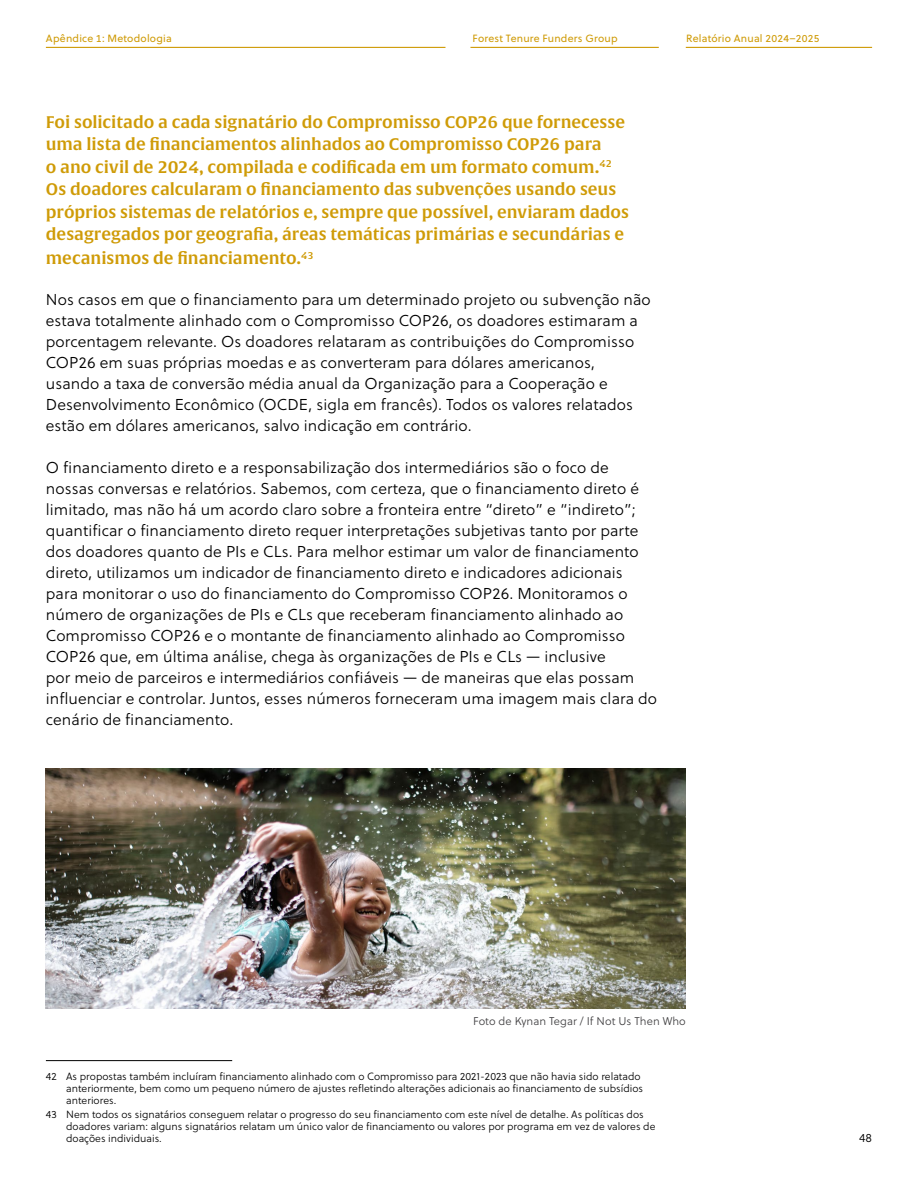
<style>
.page{position:relative;width:918px;height:1188px;background:#fff}
.page>*{position:absolute;margin:0;border:0;box-sizing:border-box;transform-origin:0 0}
.t1{font:16.5px/22.5px "Alverata Sb";letter-spacing:-.005em;color:#cf9b07}
.t2{font:15.75px/21px "Soleil Lt";letter-spacing:.005em;color:#000}
.t3{font:12px "Soleil Lt";color:#000}
.t4{font:11.25px "Soleil Lt";letter-spacing:.005em;color:#414042}
.t5{font:10.5px/12px "Soleil Lt";color:#000}
.t6{font:10.5px "Soleil";letter-spacing:.02em;color:#cf9b07}
</style>
<div class="page">
<hr style="left:470px;top:47px;width:189px;height:1px;background:#cf9b07">
<hr style="left:686px;top:47px;width:186px;height:1px;background:#cf9b07">
<hr style="left:46px;top:47px;width:399px;height:1px;background:#cf9b07">
<hr style="left:46px;top:1060px;width:186px;height:1px;background:#000">
<img style="left:46px;top:769px;width:640px;height:240px">
<p class="t6" style="left:46px;top:30px;width:127px">Apêndice 1: Metodologia</p>
<p class="t6" style="left:472px;top:30px;width:147px">Forest Tenure Funders Group</p>
<p class="t6" style="left:686px;top:30px;width:135px">Relatório Anual 2024–2025</p>
<p class="t1" style="left:46px;top:111px;width:585px">Foi solicitado a cada signatário do Compromisso COP26 que fornecesse uma lista de financiamentos alinhados ao Compromisso COP26 para<br>o ano civil de 2024, compilada e codificada em um formato comum.<sup>42<br></sup>Os doadores calcularam o financiamento das subvenções usando seus próprios sistemas de relatórios e, sempre que possível, enviaram dados desagregados por geografia, áreas temáticas primárias e secundárias e</p>
<p class="t1" style="left:46px;top:248px;width:269px">mecanismos de financiamento.<sup>43</sup></p>
<p class="t2" style="left:46px;top:289px;width:606px">Nos casos em que o financiamento para um determinado projeto ou subvenção não estava totalmente alinhado com o Compromisso COP26, os doadores estimaram a porcentagem relevante. Os doadores relataram as contribuições do Compromisso COP26 em suas próprias moedas e as converteram para dólares americanos, usando a taxa de conversão média anual da Organização para a Cooperação e Desenvolvimento Econômico (OCDE, sigla em francês). Todos os valores relatados estão em dólares americanos, salvo indicação em contrário.</p>
<p class="t2" style="left:46px;top:457px;width:613px">O financiamento direto e a responsabilização dos intermediários são o foco de nossas conversas e relatórios. Sabemos, com certeza, que o financiamento direto é limitado, mas não há um acordo claro sobre a fronteira entre “direto” e “indireto”; quantificar o financiamento direto requer interpretações subjetivas tanto por parte dos doadores quanto de PIs e CLs. Para melhor estimar um valor de financiamento direto, utilizamos um indicador de financiamento direto e indicadores adicionais para monitorar o uso do financiamento do Compromisso COP26. Monitoramos o número de organizações de PIs e CLs que receberam financiamento alinhado ao Compromisso COP26 e o montante de financiamento alinhado ao Compromisso COP26 que, em última análise, chega às organizações de PIs e CLs — inclusive<br>por meio de parceiros e intermediários confiáveis — de maneiras que elas possam influenciar e controlar. Juntos, esses números forneceram uma imagem mais clara do cenário de financiamento.</p>
<p class="t4" style="left:473px;top:1013px;width:214px">Foto de Kynan Tegar / If Not Us Then Who</p>
<p class="t5" style="left:66px;top:1070px;width:578px;text-indent:-20px">42 As propostas também incluíram financiamento alinhado com o Compromisso para 2021-2023 que não havia sido relatado anteriormente, bem como um pequeno número de ajustes refletindo alterações adicionais ao financiamento de subsídios anteriores.</p>
<p class="t5" style="left:66px;top:1108px;width:591px;text-indent:-20px">43 Nem todos os signatários conseguem relatar o progresso do seu financiamento com este nível de detalhe. As políticas dos doadores variam: alguns signatários relatam um único valor de financiamento ou valores por programa em vez de valores de doações individuais.</p>
<p class="t3" style="left:859px;top:1130px;width:15px">48</p>
</div>
